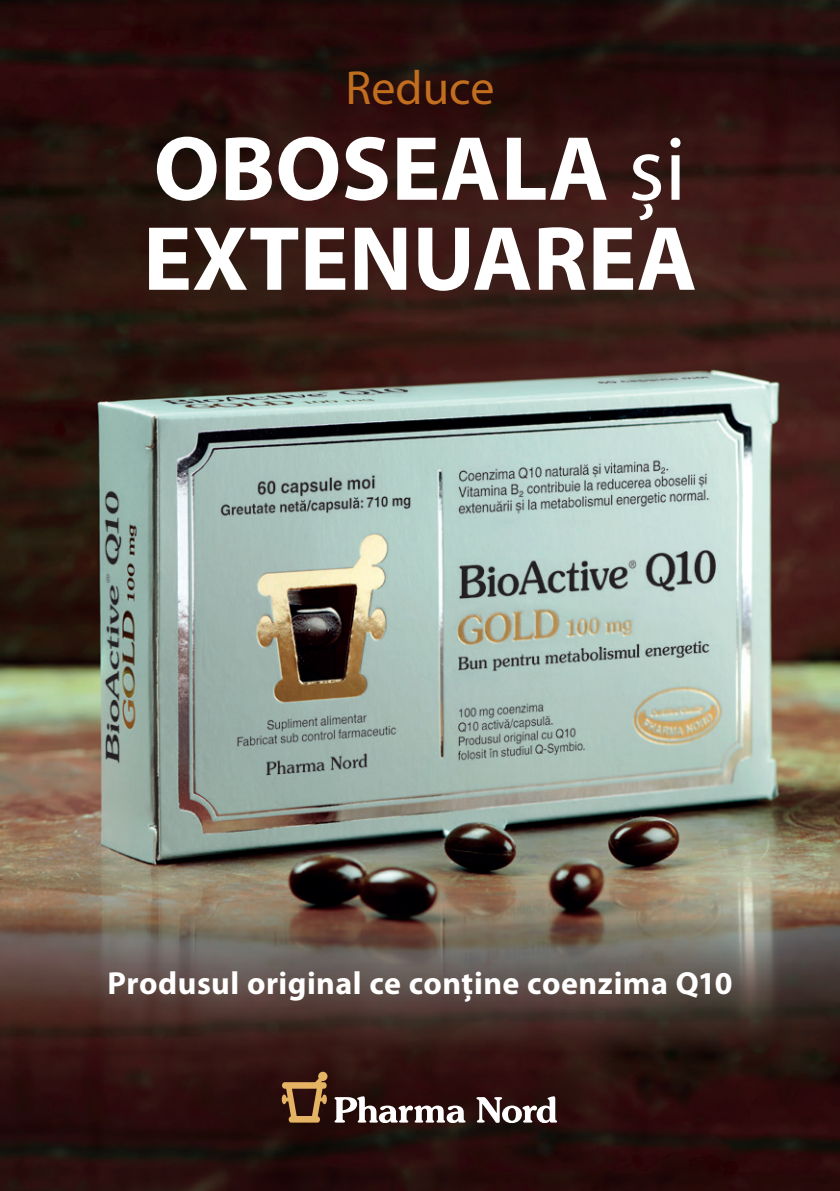
<style>
.page{position:relative;width:840px;height:1191px;background:#fff}
.page>*{position:absolute;margin:0;border:0;box-sizing:border-box;transform-origin:0 0}
.t1{font:700 92px/90px "Myriad Pro";color:#fff}
.t2{font:48px "Myriad Pro";color:#c26e1f}
.t3{font:700 32px "Myriad Pro";letter-spacing:.015em;color:#fff}
.s1{font-weight:400}
</style>
<div class="page">
<img style="left:0;top:0;width:839px;height:907px">
<img style="left:0;top:907px;width:839px;height:284px">
<svg style="left:281px;top:1071px;width:46px;height:51px"></svg>
<svg style="left:334px;top:1096px;width:131px;height:27px"></svg>
<svg style="left:476px;top:1096px;width:80px;height:27px"></svg>
<h2 class="t2" style="left:345px;top:58px;width:150px">Reduce</h2>
<h1 class="t1" style="left:143px;top:121px;width:555px">OBOSEALA <span class="s1">și<br></span>EXTENUAREA</h1>
<p class="t3" style="left:107px;top:962px;width:626px">Produsul original ce conține coenzima Q10</p>
</div>
